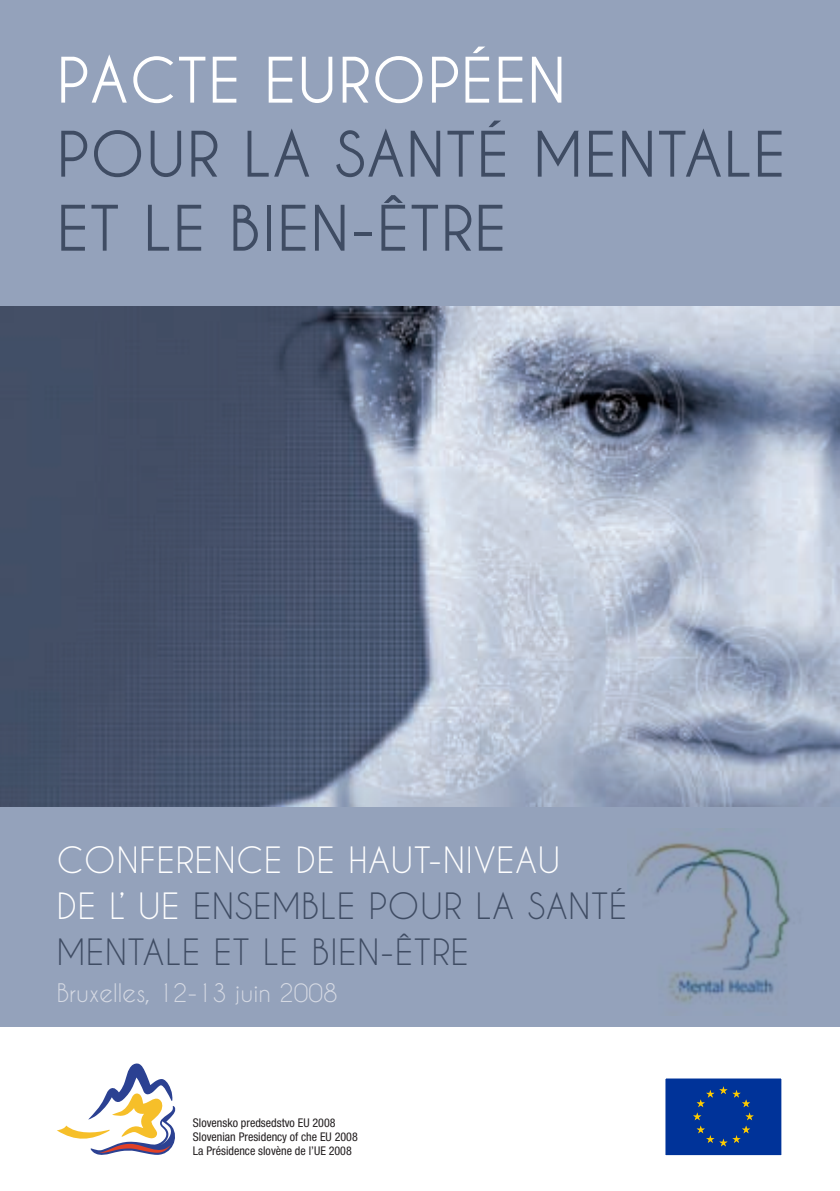
<style>
.page{position:relative;width:840px;height:1191px;background:#fff}
.page>*{position:absolute;margin:0;border:0;box-sizing:border-box;transform-origin:0 0}
.cover_head_1{font:700 62px/74px "Caviar Dreams";letter-spacing:.02em;color:#3f4c63}
.cover_head_2{font:34px/46px "Caviar Dreams";letter-spacing:.03em;color:#3f4c63}
.t1{font:24px "Caviar Dreams";color:#d5d9e3}
.t2{font:condensed 12px/14px "Helvetica Neue";color:#231f20}
.s1{color:#fff}
</style>
<div class="page">
<div style="left:0;top:0;width:839px;height:1026px;background:#94a2bb"></div>
<img style="left:0;top:306px;width:839px;height:500px">
<svg style="left:57px;top:1063px;width:119px;height:92px"></svg>
<div style="left:664px;top:1077px;width:117px;height:79px;background:#039"></div>
<svg style="left:693px;top:1086px;width:60px;height:60px"></svg>
<div style="left:663px;top:1076px;width:119px;height:81px;border:2px solid #fff"></div>
<img style="left:635px;top:828px;width:155px;height:176px">
<p class="cover_head_1" style="left:57px;top:42px;width:729px"><span class="s1">PACTE EUROPÉEN<br></span>POUR LA SANTÉ MENTALE<br>ET LE BIEN-ÊTRE</p>
<p class="cover_head_2" style="left:57px;top:837px;width:571px"><span class="s1">CONFERENCE DE HAUT-NIVEAU<br>DE L’ UE</span> ENSEMBLE POUR LA SANTÉ<br>MENTALE ET LE BIEN-ÊTRE</p>
<p class="t1" style="left:57px;top:980px;width:282px">Bruxelles, 12-13 juin 2008</p>
<p class="t2" style="left:193px;top:1115px;width:166px">Slovensko predsedstvo EU 2008<br>Slovenian Presidency of che EU 2008</p>
<p class="t2" style="left:193px;top:1143px;width:160px">La Présidence slovène de l’UE 2008</p>
</div>
